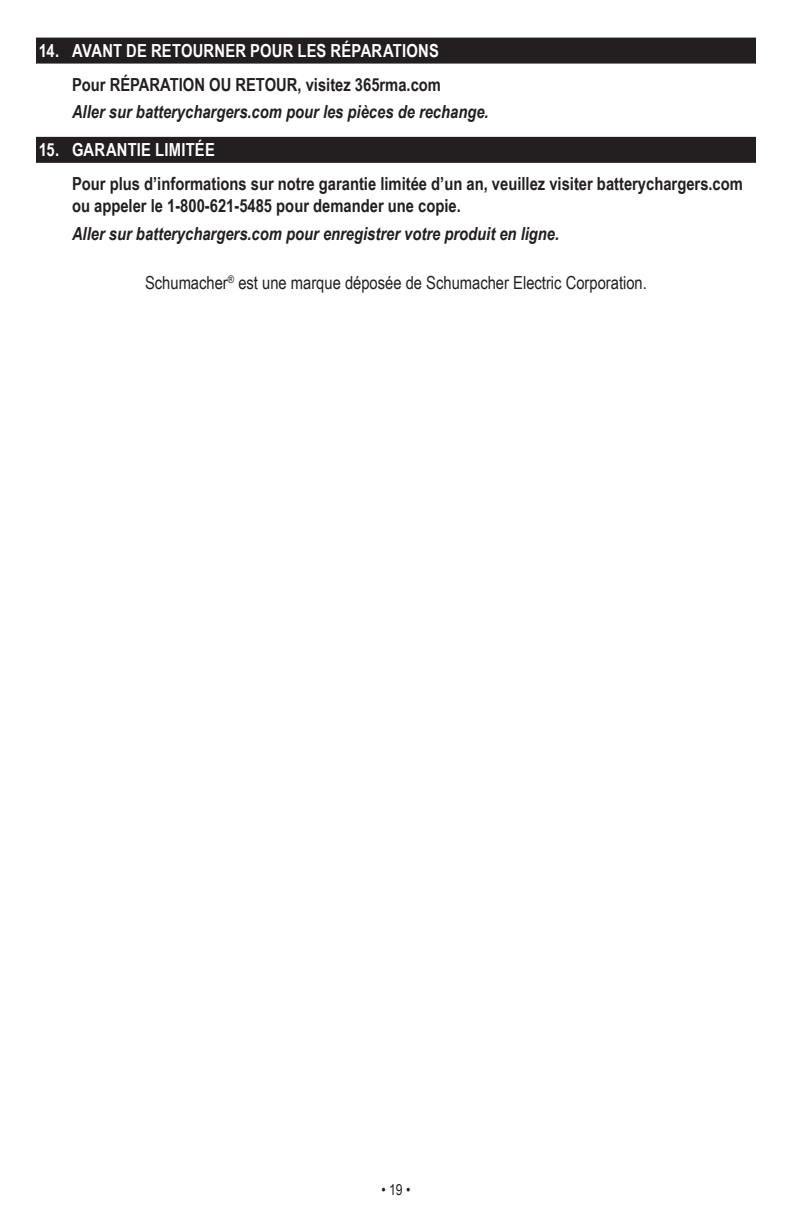
<style>
.page{position:relative;width:792px;height:1224px;background:#fff}
.page>*{position:absolute;margin:0;border:0;box-sizing:border-box;transform-origin:0 0}
.centered{font:700 18px/22px "Arial Narrow";color:#231f20}
.centered-2{font:italic 700 18px "Arial Narrow";color:#231f20}
.Pictures_Centered{font:18px "Arial Narrow";color:#231f20}
.t1{font:700 18px "Arial Narrow";letter-spacing:.01em;color:#fff}
.t2{font:15px "Arial Narrow";color:#231f20}
</style>
<div class="page">
<div style="left:36px;top:38px;width:720px;height:26px;background:#231f20"></div>
<div style="left:36px;top:137px;width:720px;height:26px;background:#231f20"></div>
<p class="t1" style="left:39px;top:37px;width:402px">14. AVANT DE RETOURNER POUR LES RÉPARATIONS</p>
<p class="centered" style="left:72px;top:72px;width:371px">Pour RÉPARATION OU RETOUR, visitez 365rma.com</p>
<p class="centered-2" style="left:72px;top:98px;width:418px">Aller sur batterychargers.com pour les pièces de rechange.</p>
<p class="t1" style="left:39px;top:136px;width:177px">15. GARANTIE LIMITÉE</p>
<p class="centered" style="left:72px;top:172px;width:673px">Pour plus d’informations sur notre garantie limitée d’un an, veuillez visiter batterychargers.com ou appeler le 1-800-621-5485 pour demander une copie.</p>
<p class="centered-2" style="left:72px;top:220px;width:489px">Aller sur batterychargers.com pour enregistrer votre produit en ligne.</p>
<p class="Pictures_Centered" style="left:145px;top:269px;width:503px">Schumacher<sup>®</sup> est une marque déposée de Schumacher Electric Corporation.</p>
<p class="t2" style="left:381px;top:1178px;width:31px">• 19 •</p>
</div>
